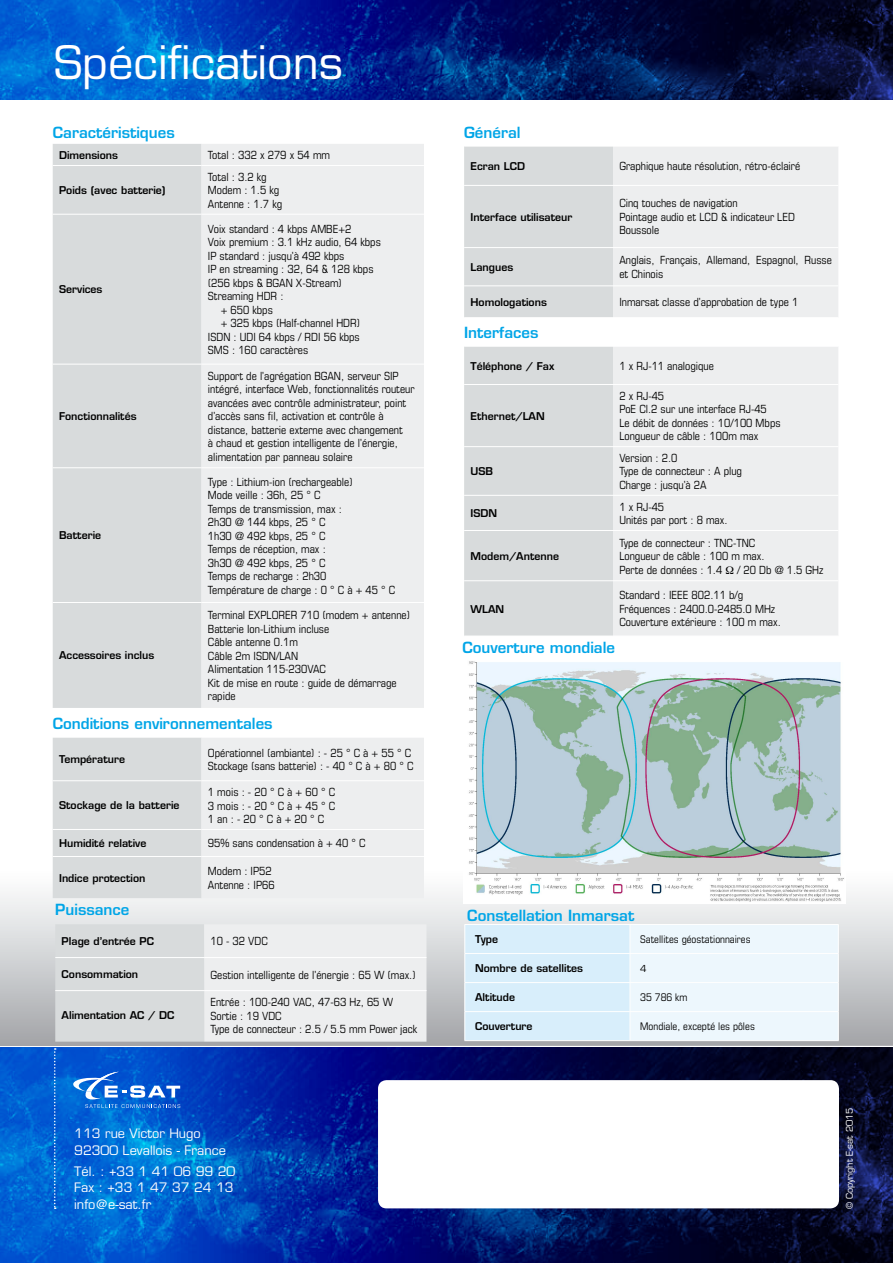
<style>
.page{position:relative;width:893px;height:1263px;background:#fff}
.page>*{position:absolute;margin:0;border:0;box-sizing:border-box;transform-origin:0 0}
.t1{font:45px "Eurostile";color:#fff}
.t2{font:600 15px "Eurostile";color:#00a5e7}
.t3{font:12.75px/16.5px "Eurostile";color:#fff}
.t4{font:condensed 11.25px/13.5px "Eurostile";color:#000}
.t5{font:600 10.5px "Eurostile";color:#000}
.t6{font:condensed 10.5px "Eurostile";color:#000}
.t7{font:10.5px "Eurostile";color:#000}
.t8{font:9px "Eurostile";color:#fff}
</style>
<div class="page">
<svg style="left:0;top:846px;width:893px;height:200px"></svg>
<img style="left:0;top:0;width:893px;height:99px">
<img style="left:0;top:1047px;width:893px;height:216px">
<svg style="left:70px;top:1072px;width:110px;height:36px;background:#317ad9"></svg>
<div style="left:378px;top:1080px;width:461px;height:128px;background:#fff;border-radius:9px"></div>
<svg style="left:54px;top:1048px;width:2px;height:161px"></svg>
<div style="left:53px;top:144px;width:149px;height:754px;background:#d8dbdc"></div>
<div style="left:202px;top:144px;width:222px;height:754px;background:#edeeef"></div>
<hr style="left:53px;top:214px;width:149px;height:1px;background:#fff">
<hr style="left:202px;top:214px;width:222px;height:1px;background:#fff">
<hr style="left:53px;top:364px;width:149px;height:1px;background:#fff">
<hr style="left:202px;top:364px;width:222px;height:1px;background:#fff">
<hr style="left:53px;top:467px;width:149px;height:1px;background:#fff">
<hr style="left:202px;top:467px;width:222px;height:1px;background:#fff">
<hr style="left:53px;top:602px;width:149px;height:1px;background:#fff">
<hr style="left:202px;top:602px;width:222px;height:1px;background:#fff">
<hr style="left:53px;top:780px;width:149px;height:1px;background:#fff">
<hr style="left:202px;top:780px;width:222px;height:1px;background:#fff">
<hr style="left:53px;top:829px;width:149px;height:1px;background:#fff">
<hr style="left:202px;top:829px;width:222px;height:1px;background:#fff">
<hr style="left:53px;top:856px;width:149px;height:1px;background:#fff">
<hr style="left:202px;top:856px;width:222px;height:1px;background:#fff">
<hr style="left:53px;top:165px;width:149px;height:1px;background:#fff">
<hr style="left:202px;top:165px;width:222px;height:1px;background:#fff">
<svg style="left:464px;top:147px;width:374px;height:170px;background:#e4e6e7"></svg>
<hr style="left:464px;top:185px;width:149px;height:1px;background:#fff">
<hr style="left:613px;top:185px;width:225px;height:1px;background:#fff">
<hr style="left:464px;top:247px;width:149px;height:1px;background:#fff">
<hr style="left:613px;top:247px;width:225px;height:1px;background:#fff">
<hr style="left:464px;top:285px;width:149px;height:1px;background:#fff">
<hr style="left:613px;top:285px;width:225px;height:1px;background:#fff">
<div style="left:464px;top:347px;width:149px;height:289px;background:#d8dbdc"></div>
<div style="left:613px;top:347px;width:225px;height:288px;background:#edeeef"></div>
<hr style="left:464px;top:384px;width:149px;height:1px;background:#fff">
<hr style="left:613px;top:384px;width:225px;height:1px;background:#fff">
<hr style="left:464px;top:446px;width:149px;height:1px;background:#fff">
<hr style="left:613px;top:446px;width:225px;height:1px;background:#fff">
<hr style="left:464px;top:495px;width:149px;height:1px;background:#fff">
<hr style="left:613px;top:495px;width:225px;height:1px;background:#fff">
<hr style="left:464px;top:530px;width:149px;height:1px;background:#fff">
<hr style="left:613px;top:530px;width:225px;height:1px;background:#fff">
<hr style="left:464px;top:580px;width:149px;height:1px;background:#fff">
<hr style="left:613px;top:580px;width:225px;height:1px;background:#fff">
<svg style="left:55px;top:924px;width:371px;height:118px;background:#e4e6e7"></svg>
<hr style="left:55px;top:990px;width:149px;height:1px;background:#fff">
<hr style="left:204px;top:990px;width:222px;height:1px;background:#fff">
<hr style="left:55px;top:957px;width:149px;height:1px;background:#fff">
<hr style="left:204px;top:957px;width:222px;height:1px;background:#fff">
<svg style="left:464px;top:924px;width:375px;height:117px;background:#e5f3fc"></svg>
<img style="left:464px;top:661px;width:381px;height:242px">
<svg style="left:726px;top:566px;width:7px;height:8px"></svg>
<h1 class="t1" style="left:54px;top:36px;width:290px">Spécifications</h1>
<h2 class="t2" style="left:53px;top:123px;width:123px">Caractéristiques</h2>
<p class="t5" style="left:59px;top:148px;width:60px">Dimensions</p>
<p class="t4" style="left:208px;top:148px;width:124px">Total : 332 x 279 x 54 mm</p>
<p class="t5" style="left:59px;top:184px;width:108px">Poids (avec batterie)</p>
<p class="t4" style="left:208px;top:170px;width:76px">Total : 3.2 kg<br>Modem : 1.5 kg<br>Antenne : 1.7 kg</p>
<p class="t5" style="left:59px;top:283px;width:45px">Services</p>
<p class="t5" style="left:59px;top:410px;width:79px">Fonctionnalités</p>
<p class="t5" style="left:59px;top:529px;width:44px">Batterie</p>
<p class="t4" style="left:208px;top:222px;width:145px">Voix standard : 4 kbps AMBE+2</p>
<p class="t4" style="left:208px;top:235px;width:174px">Voix premium : 3.1 kHz audio, 64 kbps</p>
<p class="t4" style="left:208px;top:249px;width:138px">IP standard : jusqu’à 492 kbps</p>
<p class="t4" style="left:208px;top:262px;width:167px">IP en streaming : 32, 64 &amp; 128 kbps</p>
<p class="t4" style="left:208px;top:276px;width:135px">(256 kbps &amp; BGAN X-Stream)</p>
<p class="t4" style="left:208px;top:289px;width:77px">Streaming HDR :</p>
<p class="t4" style="left:221px;top:303px;width:54px">+ 650 kbps</p>
<p class="t4" style="left:221px;top:316px;width:141px">+ 325 kbps (Half-channel HDR)</p>
<p class="t4" style="left:208px;top:330px;width:153px">ISDN : UDI 64 kbps / RDI 56 kbps</p>
<p class="t4" style="left:208px;top:343px;width:102px">SMS : 160 caractères</p>
<p class="t4" style="left:208px;top:369px;width:208px">Support de l’agrégation BGAN, serveur SIP intégré, interface Web, fonctionnalités routeur avancées avec contrôle administrateur, point d’accès sans fil, activation et contrôle à distance, batterie externe avec changement<br>à chaud et gestion intelligente de l’énergie, alimentation par panneau solaire</p>
<p class="t4" style="left:208px;top:475px;width:189px">Type : Lithium-ion (rechargeable)<br>Mode veille : 36h, 25 ° C<br>Temps de transmission, max :<br>2h30 @ 144 kbps, 25 ° C<br>1h30 @ 492 kbps, 25 ° C<br>Temps de réception, max :<br>3h30 @ 492 kbps, 25 ° C<br>Temps de recharge : 2h30<br>Température de charge : 0 ° C à + 45 ° C</p>
<p class="t4" style="left:208px;top:608px;width:204px">Terminal EXPLORER 710 (modem + antenne)<br>Batterie Ion-Lithium incluse<br>Câble antenne 0.1m<br>Câble 2m ISDN/LAN<br>Alimentation 115-230VAC<br>Kit de mise en route : guide de démarrage rapide</p>
<h2 class="t2" style="left:53px;top:714px;width:221px">Conditions environnementales</h2>
<p class="t5" style="left:59px;top:753px;width:68px">Température</p>
<p class="t4" style="left:208px;top:746px;width:207px">Opérationnel (ambiante) : - 25 ° C à + 55 ° C<br>Stockage (sans batterie) : - 40 ° C à + 80 ° C</p>
<p class="t5" style="left:59px;top:799px;width:122px">Stockage de la batterie</p>
<p class="t5" style="left:59px;top:649px;width:97px">Accessoires inclus</p>
<p class="t4" style="left:208px;top:785px;width:129px;text-align:justify">1 mois : - 20 ° C à + 60 ° C 3 mois : - 20 ° C à + 45 ° C 1 an : - 20 ° C à + 20 ° C</p>
<p class="t5" style="left:59px;top:837px;width:89px">Humidité relative</p>
<p class="t4" style="left:208px;top:836px;width:159px">95% sans condensation à + 40 ° C</p>
<p class="t5" style="left:59px;top:871px;width:88px">Indice protection</p>
<p class="t4" style="left:208px;top:864px;width:68px">Modem : IP52<br>Antenne : IP66</p>
<h2 class="t2" style="left:55px;top:900px;width:76px">Puissance</h2>
<p class="t5" style="left:62px;top:935px;width:94px">Plage d’entrée PC</p>
<p class="t4" style="left:210px;top:934px;width:59px">10 - 32 VDC</p>
<p class="t5" style="left:62px;top:968px;width:78px">Consommation</p>
<p class="t4" style="left:210px;top:967px;width:207px">Gestion intelligente de l’énergie : 65 W (max.)</p>
<p class="t5" style="left:62px;top:1009px;width:114px">Alimentation AC / DC</p>
<p class="t4" style="left:210px;top:995px;width:208px">Entrée : 100-240 VAC, 47-63 Hz, 65 W<br>Sortie : 19 VDC<br>Type de connecteur : 2.5 / 5.5 mm Power jack</p>
<p class="t3" style="left:74px;top:1125px;width:153px">113 rue Victor Hugo<br>92300 Levallois - France</p>
<p class="t3" style="left:74px;top:1163px;width:163px">Tél. : +33 1 41 06 99 20<br>Fax : +33 1 47 37 24 13 info@e-sat.fr</p>
<h2 class="t2" style="left:464px;top:123px;width:58px">Général</h2>
<p class="t5" style="left:470px;top:159px;width:56px">Ecran LCD</p>
<p class="t4" style="left:619px;top:159px;width:182px">Graphique haute résolution, rétro-éclairé</p>
<p class="t5" style="left:470px;top:210px;width:103px">Interface utilisateur</p>
<p class="t4" style="left:619px;top:196px;width:177px">Cinq touches de navigation<br>Pointage audio et LCD &amp; indicateur LED<br>Boussole</p>
<p class="t5" style="left:470px;top:260px;width:44px">Langues</p>
<p class="t4" style="left:619px;top:253px;width:214px">Anglais, Français, Allemand, Espagnol, Russe et Chinois</p>
<p class="t5" style="left:470px;top:296px;width:78px">Homologations</p>
<p class="t4" style="left:619px;top:295px;width:180px">Inmarsat classe d’approbation de type 1</p>
<h2 class="t2" style="left:464px;top:323px;width:76px">Interfaces</h2>
<p class="t5" style="left:470px;top:359px;width:85px">Téléphone / Fax</p>
<p class="t4" style="left:619px;top:359px;width:96px">1 x RJ-11 analogique</p>
<p class="t5" style="left:470px;top:409px;width:76px">Ethernet/LAN</p>
<p class="t4" style="left:619px;top:389px;width:163px">2 x RJ-45<br>PoE Cl.2 sur une interface RJ-45<br>Le débit de données : 10/100 Mbps<br>Longueur de câble : 100m max</p>
<p class="t5" style="left:470px;top:465px;width:24px">USB</p>
<p class="t4" style="left:619px;top:451px;width:124px">Version : 2.0<br>Type de connecteur : A plug<br>Charge : jusqu’à 2A</p>
<p class="t5" style="left:470px;top:507px;width:28px">ISDN</p>
<p class="t4" style="left:619px;top:500px;width:110px">1 x RJ-45<br>Unités par port : 8 max.</p>
<p class="t5" style="left:470px;top:549px;width:90px">Modem/Antenne</p>
<p class="t4" style="left:619px;top:536px;width:147px">Type de connecteur : TNC-TNC<br>Longueur de câble : 100 m max.<br>Perte de données : 1.4</p>
<p class="t4" style="left:737px;top:563px;width:88px">/ 20 Db @ 1.5 GHz</p>
<p class="t5" style="left:470px;top:602px;width:35px">WLAN</p>
<p class="t4" style="left:619px;top:588px;width:163px">Standard : IEEE 802.11 b/g<br>Fréquences : 2400.0-2485.0 MHz<br>Couverture extérieure : 100 m max.</p>
<h2 class="t2" style="left:462px;top:638px;width:154px">Couverture mondiale</h2>
<h2 class="t2" style="left:467px;top:906px;width:169px">Constellation Inmarsat</h2>
<p class="t5" style="left:475px;top:933px;width:24px">Type</p>
<p class="t6" style="left:640px;top:933px;width:112px">Satellites géostationnaires</p>
<p class="t5" style="left:475px;top:962px;width:109px">Nombre de satellites</p>
<p class="t7" style="left:640px;top:963px;width:8px">4</p>
<p class="t5" style="left:475px;top:991px;width:41px">Altitude</p>
<p class="t6" style="left:640px;top:991px;width:49px">35 786 km</p>
<p class="t5" style="left:475px;top:1020px;width:59px">Couverture</p>
<p class="t6" style="left:640px;top:1020px;width:116px">Mondiale, excepté les pôles</p>
<p class="t8" style="left:844px;top:1209px;width:103px;rotate:-90deg">© Copyright E-sat 2015</p>
</div>
